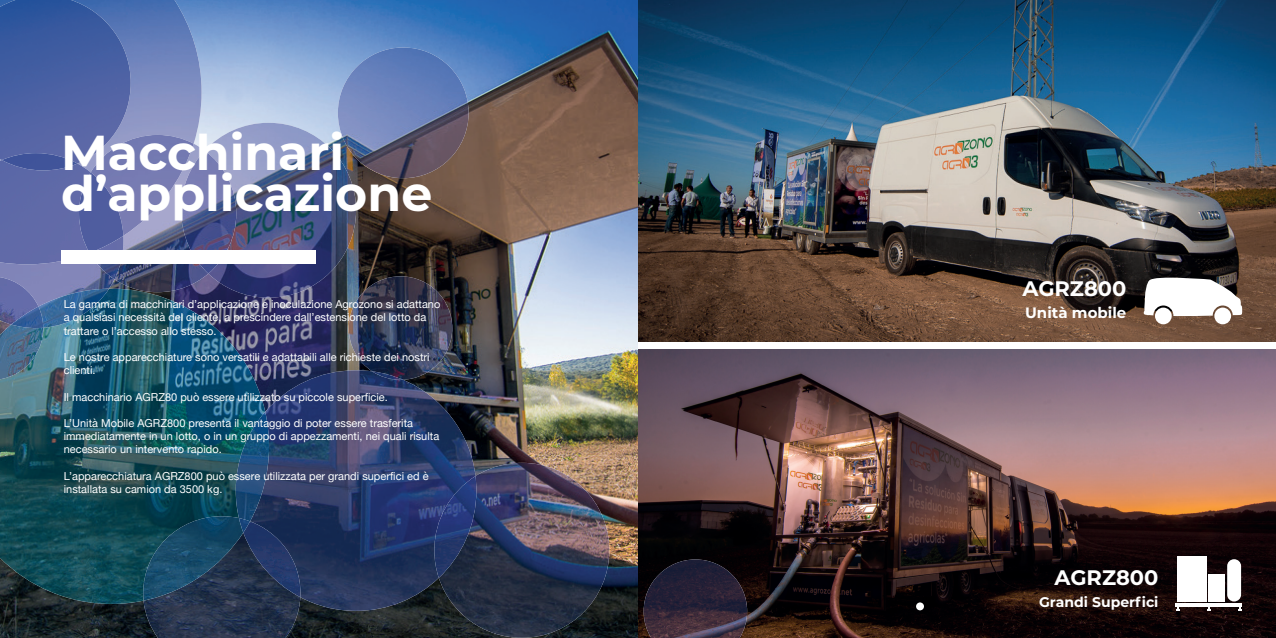
<style>
.page{position:relative;width:1276px;height:638px;background:#fff}
.page>*{position:absolute;margin:0;border:0;box-sizing:border-box;transform-origin:0 0}
.t1{font:700 49px/41px "Montserrat";color:#fff}
.t2{font:700 21px "Montserrat";color:#fff}
.t3{font:700 15px "Montserrat";color:#fff}
.t4{font:700 14px "Montserrat";color:#fff}
.t5{font:11px/13.2px "Helvetica Neue";color:#fff}
</style>
<div class="page">
<img style="left:0;top:0;width:638px;height:638px">
<img style="left:638px;top:349px;width:638px;height:289px">
<img style="left:638px;top:0;width:638px;height:342px">
<img style="left:0;top:292px;width:265px;height:312px">
<img style="left:250px;top:370px;width:225px;height:241px">
<img style="left:236px;top:412px;width:33px;height:109px">
<img style="left:349px;top:276px;width:103px;height:104px">
<img style="left:372px;top:371px;width:31px;height:9px">
<img style="left:0;top:324px;width:43px;height:55px">
<img style="left:643px;top:559px;width:104px;height:79px">
<img style="left:114px;top:144px;width:91px;height:148px">
<img style="left:144px;top:597px;width:156px;height:41px">
<img style="left:143px;top:516px;width:100px;height:84px">
<img style="left:243px;top:521px;width:57px;height:76px">
<img style="left:239px;top:518px;width:11px;height:14px">
<img style="left:131px;top:0;width:71px;height:151px">
<img style="left:91px;top:135px;width:103px;height:101px">
<img style="left:205px;top:123px;width:151px;height:175px">
<img style="left:181px;top:151px;width:55px;height:123px">
<img style="left:439px;top:463px;width:170px;height:175px">
<img style="left:434px;top:476px;width:42px;height:102px">
<img style="left:338px;top:47px;width:130px;height:131px;border-radius:65px">
<img style="left:0;top:264px;width:114px;height:42px">
<img style="left:38px;top:289px;width:71px;height:39px">
<img style="left:0;top:277px;width:38px;height:47px">
<img style="left:11px;top:306px;width:32px;height:22px">
<img style="left:90px;top:264px;width:33px;height:15px">
<div style="left:0;top:163px;width:91px;height:101px;background:#606aa8"></div>
<img style="left:79px;top:172px;width:44px;height:78px">
<img style="left:0;top:0;width:131px;height:163px">
<img style="left:2px;top:153px;width:75px;height:17px">
<hr style="left:1175px;top:603px;width:67px;height:4px;background:#fff">
<svg style="left:1175px;top:607px;width:4px;height:4px"></svg>
<svg style="left:1207px;top:607px;width:3px;height:4px"></svg>
<svg style="left:1238px;top:607px;width:4px;height:4px"></svg>
<div style="left:1227px;top:559px;width:14px;height:42px;background:#fff;border-radius:7px"></div>
<div style="left:1177px;top:556px;width:30px;height:45px;background:#fff"></div>
<div style="left:1209px;top:574px;width:16px;height:27px;background:#fff"></div>
<div style="left:916px;top:602px;width:8px;height:8px;background:#fff;border-radius:50%"></div>
<svg style="left:1143px;top:275px;width:99px;height:49px"></svg>
<div style="left:61px;top:250px;width:254px;height:14px;background:#fff"></div>
<h1 class="t1" style="left:61px;top:130px;width:373px">Macchinari d’applicazione</h1>
<p class="t5" style="left:64px;top:298px;width:378px">La gamma di macchinari d’applicazione e inoculazione Agrozono si adattano a qualsiasi necessità del cliente, a prescindere dall’estensione del lotto da trattare o l’accesso allo stesso.</p>
<p class="t5" style="left:64px;top:351px;width:367px">Le nostre apparecchiature sono versatili e adattabili alle richieste dei nostri clienti.</p>
<p class="t5" style="left:64px;top:391px;width:325px">Il macchinario AGRZ80 può essere utilizzato su piccole superficie.</p>
<p class="t5" style="left:64px;top:417px;width:377px">L’Unità Mobile AGRZ800 presenta il vantaggio di poter essere trasferita immediatamente in un lotto, o in un gruppo di appezzamenti, nei quali risulta necessario un intervento rapido.</p>
<p class="t5" style="left:64px;top:470px;width:366px">L’apparecchiatura AGRZ800 può essere utilizzata per grandi superfici ed è installata su camion da 3500 kg.</p>
<h2 class="t2" style="left:1022px;top:274px;width:105px">AGRZ800</h2>
<h3 class="t3" style="left:1025px;top:302px;width:103px">Unità mobile</h3>
<h2 class="t2" style="left:1054px;top:562px;width:105px">AGRZ800</h2>
<p class="t4" style="left:1039px;top:591px;width:121px">Grandi Superfici</p>
</div>
